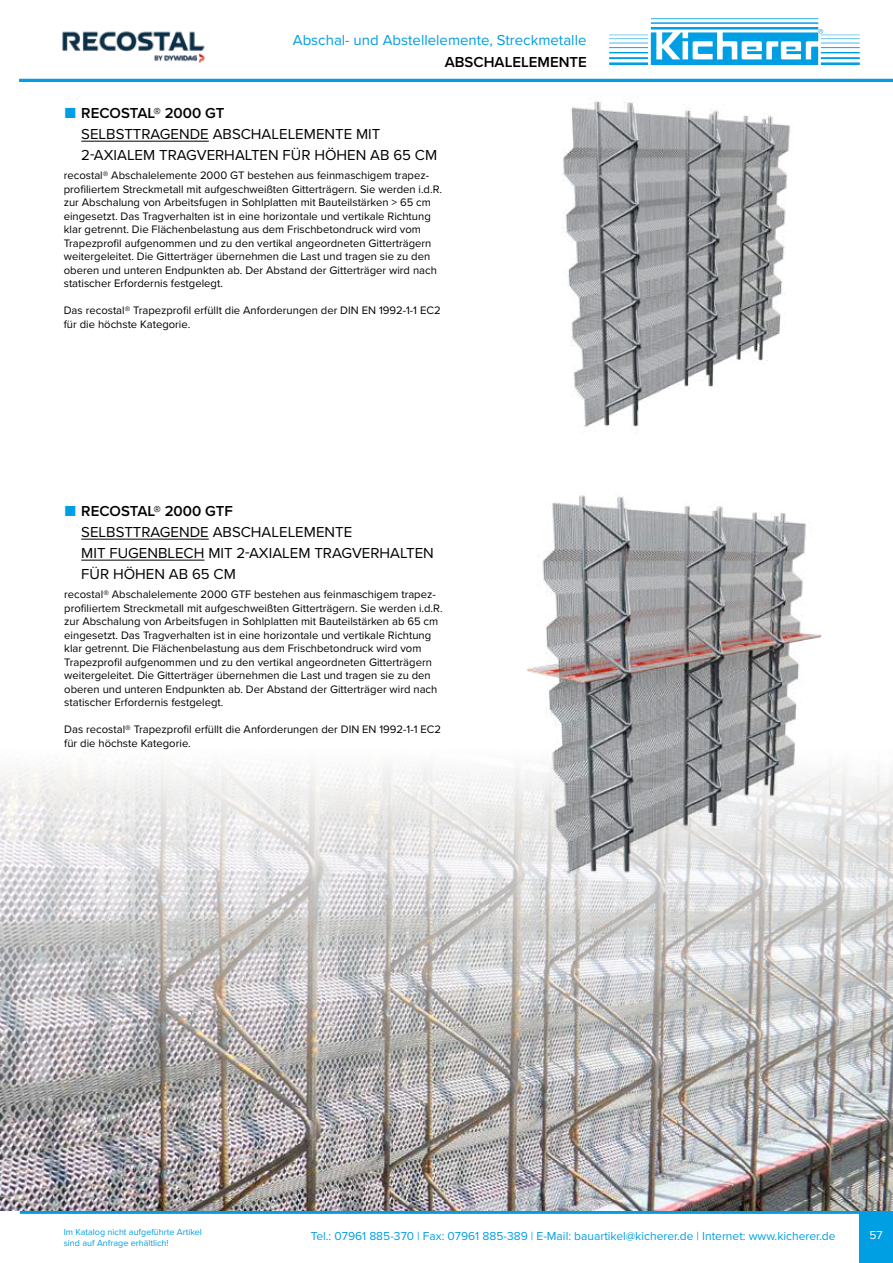
<style>
.page{position:relative;width:893px;height:1263px;background:#fff}
.page>*{position:absolute;margin:0;border:0;box-sizing:border-box;transform-origin:0 0}
.t1{font:15px/21px "Proxima Nova";color:#000}
.t2{font:600 15px "Proxima Nova";color:#000}
.t3{font:15px "Proxima Nova";color:#009ee3}
.t4{font:12px "Proxima Nova";color:#009ee3}
.t5{font:12px "Proxima Nova";color:#fff}
.t6{font:11.25px/13.5px "Proxima Nova";color:#000}
.t7{font:9px/10.8px "Proxima Nova";color:#009ee3}
</style>
<div class="page">
<div style="left:859px;top:1211px;width:34px;height:52px;background:#009ee3"></div>
<hr style="left:20px;top:1211px;width:873px;height:3px;background:#009ee3">
<img style="left:0;top:767px;width:893px;height:444px">
<hr style="left:81px;top:141px;width:128px;height:1px;background:#000">
<hr style="left:81px;top:539px;width:128px;height:1px;background:#000">
<hr style="left:81px;top:560px;width:123px;height:1px;background:#000">
<img style="left:562px;top:97px;width:228px;height:333px">
<img style="left:493px;top:495px;width:343px;height:387px">
<img style="left:62px;top:31px;width:143px;height:32px">
<svg style="left:609px;top:18px;width:251px;height:47px"></svg>
<hr style="left:19px;top:79px;width:874px;height:3px;background:#009ee3">
<h1 class="t3" style="left:293px;top:29px;width:295px">Abschal- und Abstellelemente, Streckmetalle</h1>
<h1 class="t2" style="left:445px;top:51px;width:144px">ABSCHALELEMENTE</h1>
<h1 class="t2" style="left:81px;top:102px;width:145px">RECOSTAL® 2000 GT</h1>
<h1 class="t1" style="left:81px;top:123px;width:357px">SELBSTTRAGENDE ABSCHALELEMENTE MIT<br>2-AXIALEM TRAGVERHALTEN FÜR HÖHEN AB 65 CM</h1>
<p class="t6" style="left:64px;top:168px;width:380px">recostal® Abschalelemente 2000 GT bestehen aus feinmaschigem trapez&shy;profiliertem Streckmetall mit aufgeschweißten Gitterträgern. Sie werden i.d.R. zur Abschalung von Arbeitsfugen in Sohlplatten mit Bauteilstärken &gt; 65 cm eingesetzt. Das Tragverhalten ist in eine horizontale und vertikale Richtung klar getrennt. Die Flächenbelastung aus dem Frischbetondruck wird vom Trapezprofil aufgenommen und zu den vertikal angeordneten Gitterträgern weitergeleitet. Die Gitterträger übernehmen die Last und tragen sie zu den oberen und unteren Endpunkten ab. Der Abstand der Gitterträger wird nach statischer Erfordernis festgelegt.</p>
<p class="t6" style="left:64px;top:303px;width:378px">Das recostal® Trapezprofil erfüllt die Anforderungen der DIN EN 1992-1-1 EC2 für die höchste Kategorie.</p>
<h1 class="t2" style="left:81px;top:500px;width:153px">RECOSTAL® 2000 GTF</h1>
<h1 class="t1" style="left:81px;top:521px;width:354px">SELBSTTRAGENDE ABSCHALELEMENTE<br>MIT FUGENBLECH MIT 2-AXIALEM TRAGVERHALTEN<br>FÜR HÖHEN AB 65 CM</h1>
<p class="t6" style="left:64px;top:587px;width:380px">recostal® Abschalelemente 2000 GTF bestehen aus feinmaschigem trapez&shy;profiliertem Streckmetall mit aufgeschweißten Gitterträgern. Sie werden i.d.R. zur Abschalung von Arbeitsfugen in Sohlplatten mit Bauteilstärken ab 65 cm eingesetzt. Das Tragverhalten ist in eine horizontale und vertikale Richtung klar getrennt. Die Flächenbelastung aus dem Frischbetondruck wird vom Trapezprofil aufgenommen und zu den vertikal angeordneten Gitterträgern weitergeleitet. Die Gitterträger übernehmen die Last und tragen sie zu den oberen und unteren Endpunkten ab. Der Abstand der Gitterträger wird nach statischer Erfordernis festgelegt.</p>
<p class="t6" style="left:64px;top:722px;width:378px">Das recostal® Trapezprofil erfüllt die Anforderungen der DIN EN 1992-1-1 EC2 für die höchste Kategorie.</p>
<p class="t7" style="left:64px;top:1226px;width:140px">Im Katalog nicht aufgeführte Artikel sind auf Anfrage erhältlich!</p>
<p class="t4" style="left:311px;top:1226px;width:526px">Tel.: 07961 885-370 | Fax: 07961 885-389 | E-Mail: bauartikel@kicherer.de | Internet: www.kicherer.de</p>
<p class="t5" style="left:869px;top:1226px;width:15px">57</p>
</div>
